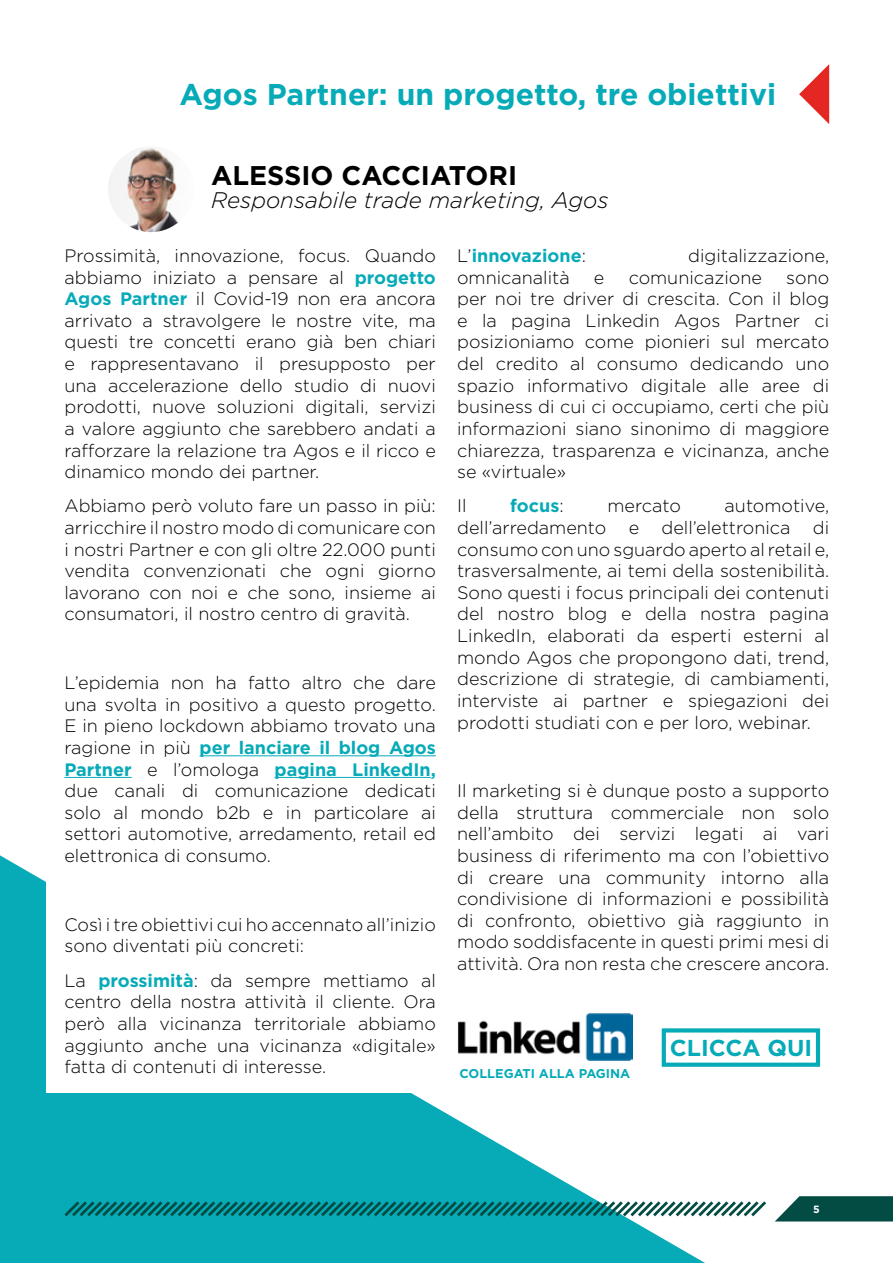
<style>
.page{position:relative;width:893px;height:1263px;background:#fff}
.page>*{position:absolute;margin:0;border:0;box-sizing:border-box;transform-origin:0 0}
.t1{font:700 30px "Gotham";color:#07abb8}
.t2{font:700 27px "Gotham";color:#000}
.t3{font:700 22.95px "Gotham";color:#07abb8}
.t4{font:italic 300 22.5px "Gotham";color:#000}
.t5{font:300 18px/21.6px "Gotham";color:#000;text-align:justify}
.t6{font:700 18px "Gotham";color:#07abb8}
.t7{font:700 12.75px "Gotham";color:#07abb8}
.t8{font:700 10.5px "Gotham";color:#fff}
.s1{font-weight:700;color:#07abb8}
.s2{font-weight:300;color:#000}
</style>
<div class="page">
<svg style="left:775px;top:1196px;width:118px;height:25px;background:#23635c"></svg>
<div style="left:804px;top:1199px;width:25px;height:19px;background:#024c44"></div>
<svg style="left:0;top:855px;width:705px;height:408px;fill:#07abb8"></svg>
<div style="left:46px;top:228px;width:801px;height:865px;background:#fff"></div>
<svg style="left:799px;top:64px;width:30px;height:60px"></svg>
<svg style="left:61px;top:1198px;width:705px;height:21px;background:#2a989d"></svg>
<hr style="left:200px;top:755px;width:236px;height:1px;background:#07abb8">
<hr style="left:64px;top:777px;width:68px;height:1px;background:#07abb8">
<hr style="left:275px;top:777px;width:156px;height:1px;background:#07abb8">
<img style="left:108px;top:146px;width:86px;height:86px;border-radius:43px">
<img style="left:457px;top:1013px;width:175px;height:47px">
<div style="left:662px;top:1028px;width:158px;height:39px;border:4px solid #07abb8"></div>
<h1 class="t1" style="left:180px;top:75px;width:598px">Agos Partner: un progetto, tre obiettivi</h1>
<h2 class="t2" style="left:211px;top:158px;width:308px">ALESSIO CACCIATORI</h2>
<p class="t4" style="left:211px;top:186px;width:399px">Responsabile trade marketing, Agos</p>
<p class="t5" style="left:64px;top:244px;width:373px">Prossimità, innovazione, focus. Quando abbiamo iniziato a pensare al <span class="s1">progetto Agos Partner</span> il Covid-19 non era ancora arrivato a stravolgere le nostre vite, ma questi tre concetti erano già ben chiari e rappresentavano il presupposto per una accelerazione dello studio di nuovi prodotti, nuove soluzioni digitali, servizi a valore aggiunto che sarebbero andati a rafforzare la relazione tra Agos e il ricco e dinamico mondo dei partner.</p>
<p class="t5" style="left:64px;top:495px;width:373px">Abbiamo però voluto fare un passo in più: arricchire il nostro modo di comunicare con i nostri Partner e con gli oltre 22.000 punti vendita convenzionati che ogni giorno lavorano con noi e che sono, insieme ai consumatori, il nostro centro di gravità.</p>
<p class="t6" style="left:457px;top:244px;width:130px"><span class="s2">L’</span>innovazione<span class="s2">:</span></p>
<p class="t5" style="left:688px;top:244px;width:142px">digitalizzazione,</p>
<p class="t5" style="left:457px;top:266px;width:114px">omnicanalità</p>
<p class="t5" style="left:594px;top:266px;width:12px">e</p>
<p class="t5" style="left:629px;top:266px;width:135px">comunicazione</p>
<p class="t5" style="left:457px;top:266px;width:374px;text-indent:329px">sono per noi tre driver di crescita. Con il blog e la pagina Linkedin Agos Partner ci posizioniamo come pionieri sul mercato del credito al consumo dedicando uno spazio informativo digitale alle aree di business di cui ci occupiamo, certi che più informazioni siano sinonimo di maggiore chiarezza, trasparenza e vicinanza, anche se «virtuale»</p>
<p class="t5" style="left:457px;top:495px;width:11px">Il</p>
<p class="t6" style="left:510px;top:494px;width:55px">focus<span class="s2">:</span></p>
<p class="t5" style="left:607px;top:495px;width:75px">mercato</p>
<p class="t5" style="left:457px;top:495px;width:374px;text-indent:267px">automotive, dell’arredamento e dell’elettronica di consumo con uno sguardo aperto al retail e, trasversalmente, ai temi della sostenibilità.<br>Sono questi i focus principali dei contenuti del nostro blog e della nostra pagina LinkedIn, elaborati da esperti esterni al mondo Agos che propongono dati, trend, descrizione di strategie, di cambiamenti, interviste ai partner e spiegazioni dei prodotti studiati con e per loro, webinar.</p>
<p class="t5" style="left:64px;top:671px;width:373px">L’epidemia non ha fatto altro che dare una svolta in positivo a questo progetto.<br>E in pieno lockdown abbiamo trovato una ragione in più <span class="s1">per lanciare il blog Agos Partner</span> e l’omologa <span class="s1">pagina LinkedIn, </span>due canali di comunicazione dedicati solo al mondo b2b e in particolare ai settori automotive, arredamento, retail ed elettronica di consumo.</p>
<p class="t5" style="left:457px;top:779px;width:374px">Il marketing si è dunque posto a supporto della struttura commerciale non solo nell’ambito dei servizi legati ai vari business di riferimento ma con l’obiettivo di creare una community intorno alla condivisione di informazioni e possibilità di confronto, obiettivo già raggiunto in modo soddisfacente in questi primi mesi di attività. Ora non resta che crescere ancora.</p>
<p class="t5" style="left:64px;top:913px;width:373px">Così i tre obiettivi cui ho accennato all’inizio sono diventati più concreti:</p>
<p class="t5" style="left:64px;top:969px;width:373px">La <span class="s1">prossimità</span>: da sempre mettiamo al centro della nostra attività il cliente. Ora però alla vicinanza territoriale abbiamo aggiunto anche una vicinanza «digitale» fatta di contenuti di interesse.</p>
<p class="t3" style="left:670px;top:1033px;width:144px">CLICCA QUI</p>
<p class="t7" style="left:459px;top:1065px;width:172px">COLLEGATI ALLA PAGINA</p>
<p class="t8" style="left:813px;top:1202px;width:8px">5</p>
</div>
